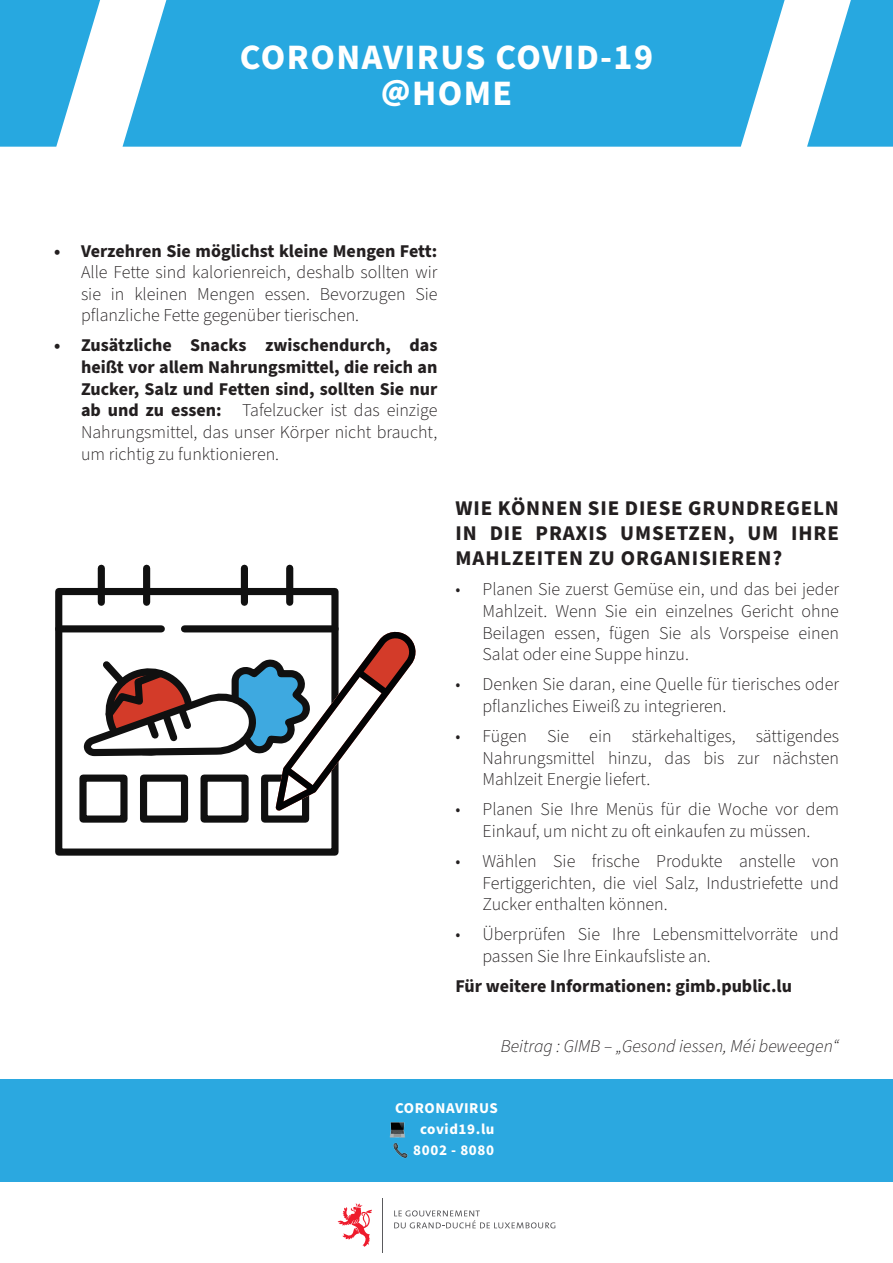
<style>
.page{position:relative;width:893px;height:1263px;background:#fff}
.page>*{position:absolute;margin:0;border:0;box-sizing:border-box;transform-origin:0 0}
.t1{font:700 35.85px "Source Sans Pro";letter-spacing:.04em;color:#fff}
.Texte{font:700 21px/25.2px "Source Sans Pro";letter-spacing:.04em;color:#231f20;text-align:justify}
.t2{font:300 18px/21.6px "Source Sans Pro";color:#231f20;text-align:justify}
.Texte-2{font:700 18px/21.6px "Source Sans Pro";color:#231f20;text-align:justify}
.contribution{font:italic 300 18px "Source Sans Pro";color:#231f20}
.t3{font:700 15px "Source Sans Pro";letter-spacing:.04em;color:#fff}
.s1{font-weight:700}
.s2{font-weight:300}
</style>
<div class="page">
<svg style="left:0;top:0;width:100px;height:147px"></svg>
<svg style="left:807px;top:0;width:86px;height:147px"></svg>
<svg style="left:123px;top:0;width:662px;height:147px;background:#35ade2"></svg>
<div style="left:55px;top:588px;width:284px;height:268px;border:7px solid #101010"></div>
<div style="left:59px;top:625px;width:102px;height:7px;background:#101010"></div>
<div style="left:185px;top:625px;width:150px;height:7px;background:#101010"></div>
<div style="left:286px;top:568px;width:7px;height:34px;background:#101010"></div>
<div style="left:241px;top:568px;width:7px;height:34px;background:#101010"></div>
<div style="left:143px;top:568px;width:7px;height:34px;background:#101010"></div>
<div style="left:98px;top:568px;width:7px;height:34px;background:#101010"></div>
<div style="left:261px;top:774px;width:48px;height:49px;border:7px solid #101010"></div>
<svg style="left:79px;top:629px;width:337px;height:182px"></svg>
<div style="left:79px;top:774px;width:49px;height:49px;border:7px solid #101010"></div>
<div style="left:140px;top:774px;width:48px;height:49px;border:7px solid #101010"></div>
<div style="left:201px;top:774px;width:48px;height:49px;border:7px solid #101010"></div>
<svg style="left:394px;top:1210px;width:161px;height:18px"></svg>
<svg style="left:338px;top:1203px;width:34px;height:44px"></svg>
<hr style="left:382px;top:1198px;width:1px;height:54px;background:#5a5a5d">
<div style="left:0;top:1079px;width:893px;height:102px;background:#2ba8e0"></div>
<img style="left:393px;top:1142px;width:15px;height:17px">
<img style="left:389px;top:1122px;width:16px;height:16px">
<p class="t1" style="left:240px;top:33px;width:415px">CORONAVIRUS COVID-19</p>
<p class="t1" style="left:381px;top:69px;width:133px">@HOME</p>
<p class="t2" style="left:81px;top:240px;width:358px;text-indent:-27px"><span class="s1">• Verzehren Sie möglichst kleine Mengen Fett:<br></span>Alle Fette sind kalorienreich, deshalb sollten wir sie in kleinen Mengen essen. Bevorzugen Sie pflanzliche Fette gegenüber tierischen.</p>
<p class="Texte-2" style="left:81px;top:335px;width:358px;text-indent:-27px">• Zusätzliche Snacks zwischendurch, das heißt vor allem Nahrungsmittel, die reich an Zucker, Salz und Fetten sind, sollten Sie nur ab und zu essen: <span class="s2">Tafelzucker ist das einzige Nahrungsmittel, das unser Körper nicht braucht, um richtig zu funktionieren.</span></p>
<p class="Texte" style="left:455px;top:496px;width:385px">WIE KÖNNEN SIE DIESE GRUNDREGELN IN DIE PRAXIS UMSETZEN, UM IHRE MAHLZEITEN ZU ORGANISIEREN?</p>
<p class="t2" style="left:482px;top:579px;width:358px;text-indent:-27px">• Planen Sie zuerst Gemüse ein, und das bei jeder Mahlzeit. Wenn Sie ein einzelnes Gericht ohne Beilagen essen, fügen Sie als Vorspeise einen Salat oder eine Suppe hinzu.</p>
<p class="t2" style="left:482px;top:674px;width:358px;text-indent:-27px">• Denken Sie daran, eine Quelle für tierisches oder pflanzliches Eiweiß zu integrieren.</p>
<p class="t2" style="left:482px;top:726px;width:358px;text-indent:-27px">• Fügen Sie ein stärkehaltiges, sättigendes Nahrungsmittel hinzu, das bis zur nächsten Mahlzeit Energie liefert.</p>
<p class="t2" style="left:455px;top:799px;width:385px;text-align:center">• Planen Sie Ihre Menüs für die Woche vor dem<br>Einkauf, um nicht zu oft einkaufen zu müssen.</p>
<p class="t2" style="left:482px;top:851px;width:358px;text-indent:-27px">• Wählen Sie frische Produkte anstelle von Fertiggerichten, die viel Salz, Industriefette und Zucker enthalten können.</p>
<p class="t2" style="left:482px;top:924px;width:358px;text-indent:-27px">• Überprüfen Sie Ihre Lebensmittelvorräte und passen Sie Ihre Einkaufsliste an.</p>
<p class="Texte-2" style="left:455px;top:976px;width:338px">Für weitere Informationen: gimb.public.lu</p>
<p class="contribution" style="left:501px;top:1034px;width:340px">Beitrag : GIMB – „Gesond iessen, Méi beweegen“</p>
<p class="t3" style="left:395px;top:1097px;width:104px">CORONAVIRUS</p>
<p class="t3" style="left:420px;top:1118px;width:76px">covid19.lu</p>
<p class="t3" style="left:413px;top:1139px;width:82px">8002 - 8080</p>
</div>
